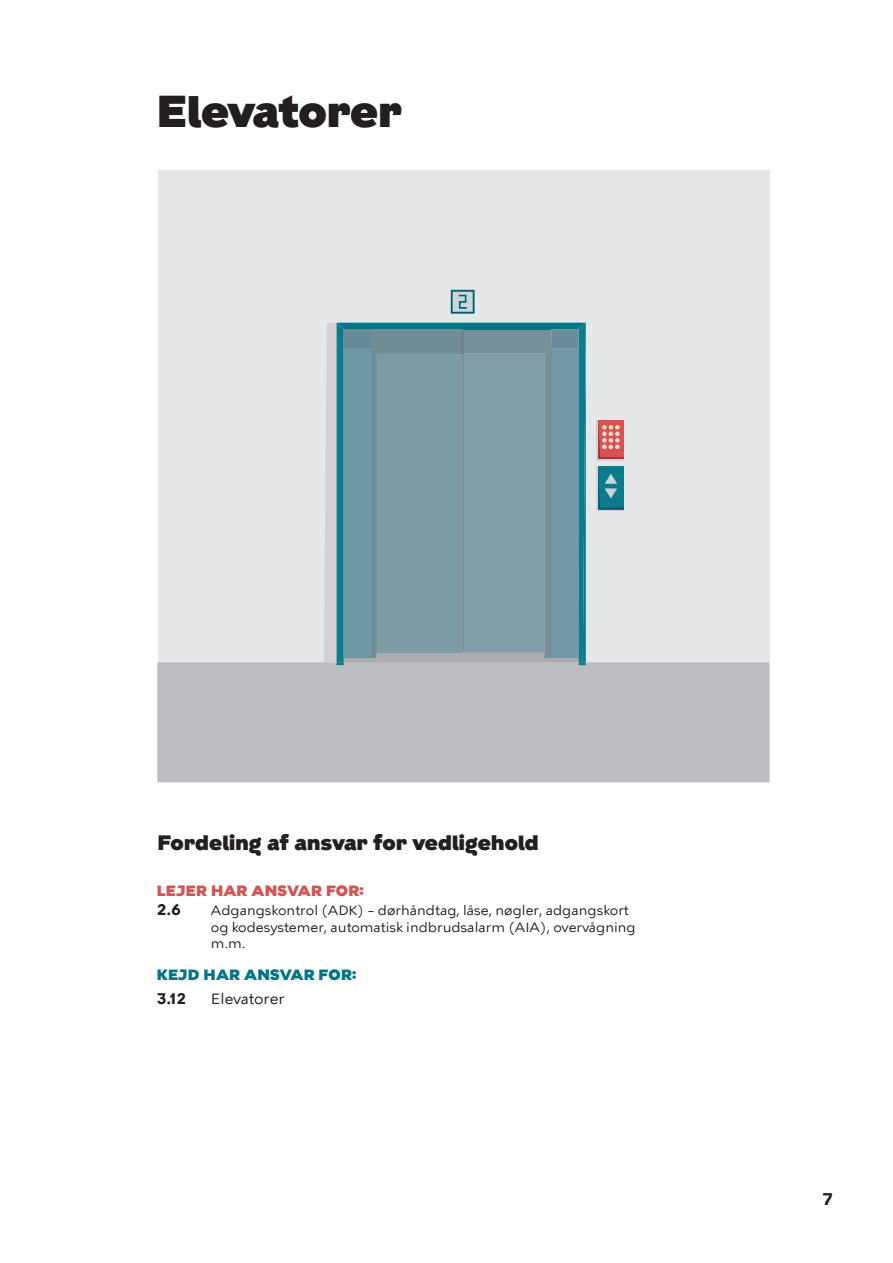
<style>
.page{position:relative;width:893px;height:1263px;background:#fff}
.page>*{position:absolute;margin:0;border:0;box-sizing:border-box;transform-origin:0 0}
.t1{font:900 45px "KBH";color:#231f20}
.t2{font:900 21px "KBH";letter-spacing:.01em;color:#231f20}
.t3{font:700 16.5px "KBH";color:#231f20}
.t4{font:15px "KBH Black 2";letter-spacing:.01em;color:#d35453}
.t5{font:15px "KBH Black 2";letter-spacing:.01em;color:#017687}
.t6{font:15px "KBH Tekst 2";color:#231f20}
.t7{font:700 15px "KBH Tekst";color:#231f20}
.t8{font:13.5px/16.5px "KBH Tekst 2";color:#231f20}
</style>
<div class="page">
<div style="left:158px;top:170px;width:612px;height:612px;background:#e6e7e9"></div>
<div style="left:157px;top:662px;width:612px;height:120px;background:#bcbdc0"></div>
<svg style="left:596px;top:466px;width:27px;height:45px"></svg>
<svg style="left:451px;top:290px;width:24px;height:24px"></svg>
<svg style="left:324px;top:323px;width:262px;height:342px;background:#789ba5"></svg>
<hr style="left:461px;top:329px;width:3px;height:25px;background:#6d828b">
<div style="left:596px;top:420px;width:27px;height:41px;background:#d3d1d5"></div>
<svg style="left:598px;top:420px;width:25px;height:39px"></svg>
<h2 class="t1" style="left:157px;top:85px;width:246px">Elevatorer</h2>
<h3 class="t2" style="left:157px;top:830px;width:383px">Fordeling af ansvar for vedligehold</h3>
<h4 class="t4" style="left:157px;top:881px;width:208px">LEJER HAR ANSVAR FOR:</h4>
<p class="t7" style="left:157px;top:901px;width:25px">2.6</p>
<p class="t8" style="left:211px;top:902px;width:426px">Adgangskontrol (ADK) – dørhåndtag, låse, nøgler, adgangskort og kodesystemer, automatisk indbrudsalarm (AIA), overvågning m.m.</p>
<h4 class="t5" style="left:157px;top:965px;width:201px">KEJD HAR ANSVAR FOR:</h4>
<p class="t7" style="left:157px;top:989px;width:31px">3.12</p>
<p class="t6" style="left:211px;top:989px;width:75px">Elevatorer</p>
<p class="t3" style="left:823px;top:1189px;width:12px">7</p>
</div>
